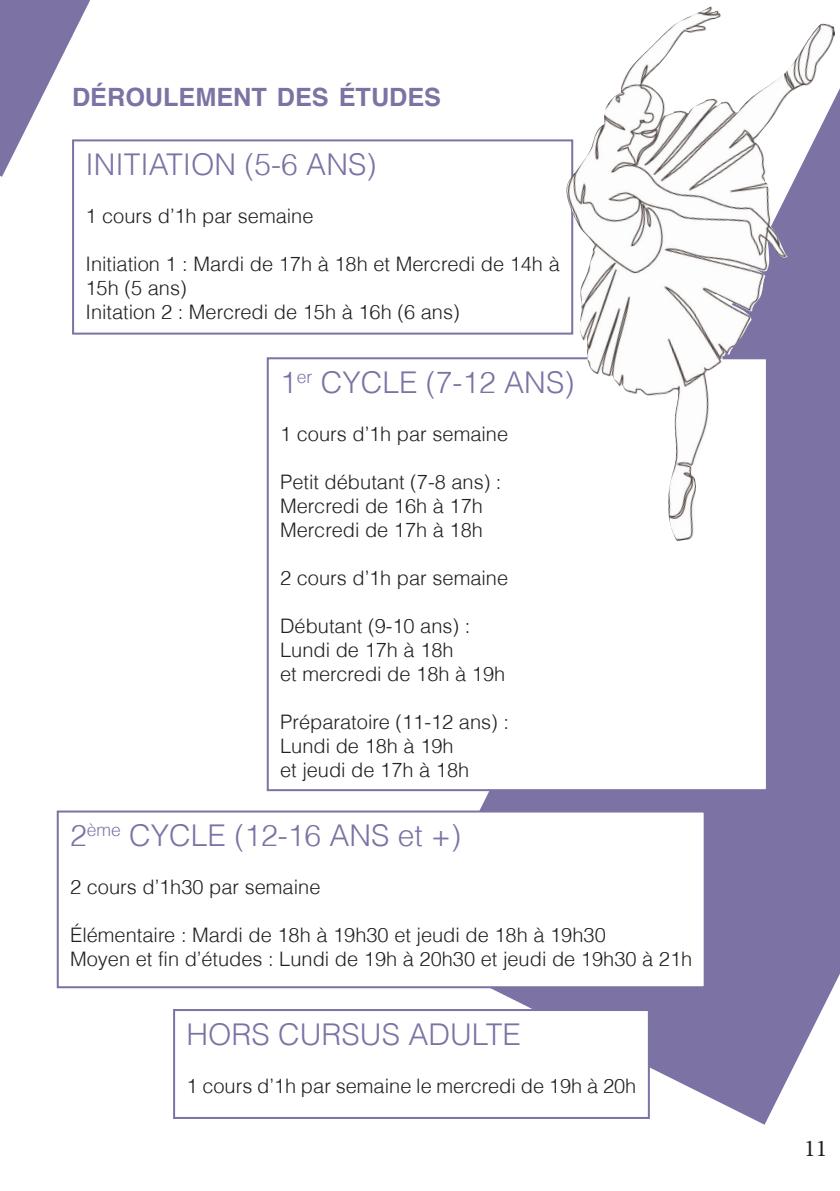
<style>
.page{position:relative;width:840px;height:1191px;background:#fff}
.page>*{position:absolute;margin:0;border:0;box-sizing:border-box;transform-origin:0 0}
.t1{font:300 30px "Helvetica";color:#7d72a4}
.t2{font:700 25.2px "Helvetica";color:#7d72a4}
.t3{font:24px "Minion Pro";color:#231f20}
.t4{font:300 20px/24px "Helvetica";color:#231f20}
</style>
<div class="page">
<svg style="left:410px;top:90px;width:429px;height:1034px;fill:#7d72a4"></svg>
<svg style="left:0;top:0;width:90px;height:177px"></svg>
<div style="left:72px;top:139px;width:501px;height:195px;border:2px solid #7d72a4"></div>
<div style="left:267px;top:358px;width:499px;height:432px;background:#fff"></div>
<div style="left:266px;top:357px;width:501px;height:434px;border:2px solid #7d72a4"></div>
<div style="left:58px;top:811px;width:646px;height:176px;background:#fff"></div>
<div style="left:57px;top:810px;width:648px;height:178px;border:2px solid #7d72a4"></div>
<div style="left:174px;top:1010px;width:474px;height:108px;background:#fff"></div>
<div style="left:173px;top:1009px;width:476px;height:110px;border:2px solid #7d72a4"></div>
<img style="left:563px;top:7px;width:271px;height:534px">
<p class="t2" style="left:72px;top:77px;width:370px">DÉROULEMENT DES ÉTUDES</p>
<p class="t1" style="left:85px;top:146px;width:292px">INITIATION (5-6 ANS)</p>
<p class="t4" style="left:85px;top:204px;width:229px">1 cours d’1h par semaine</p>
<p class="t4" style="left:85px;top:252px;width:475px">Initiation 1 : Mardi de 17h à 18h et Mercredi de 14h à<br>15h (5 ans)</p>
<p class="t4" style="left:85px;top:300px;width:375px">Initation 2 : Mercredi de 15h à 16h (6 ans)</p>
<p class="t1" style="left:280px;top:364px;width:295px">1<sup>er</sup> CYCLE (7-12 ANS)</p>
<p class="t4" style="left:280px;top:422px;width:229px">1 cours d’1h par semaine</p>
<p class="t4" style="left:280px;top:470px;width:223px">Petit débutant (7-8 ans) :</p>
<p class="t4" style="left:280px;top:494px;width:204px">Mercredi de 16h à 17h</p>
<p class="t4" style="left:280px;top:518px;width:204px">Mercredi de 17h à 18h</p>
<p class="t4" style="left:280px;top:566px;width:229px">2 cours d’1h par semaine</p>
<p class="t4" style="left:280px;top:614px;width:192px">Débutant (9-10 ans) :</p>
<p class="t4" style="left:280px;top:638px;width:175px">Lundi de 17h à 18h</p>
<p class="t4" style="left:280px;top:662px;width:226px">et mercredi de 18h à 19h</p>
<p class="t4" style="left:280px;top:710px;width:230px">Préparatoire (11-12 ans) :</p>
<p class="t4" style="left:280px;top:734px;width:175px">Lundi de 18h à 19h</p>
<p class="t4" style="left:280px;top:758px;width:190px">et jeudi de 17h à 18h</p>
<p class="t1" style="left:70px;top:817px;width:392px">2<sup>ème</sup> CYCLE (12-16 ANS et +)</p>
<p class="t4" style="left:70px;top:875px;width:252px">2 cours d’1h30 par semaine</p>
<p class="t4" style="left:70px;top:923px;width:537px">Élémentaire : Mardi de 18h à 19h30 et jeudi de 18h à 19h30</p>
<p class="t4" style="left:70px;top:947px;width:623px">Moyen et fin d’études : Lundi de 19h à 20h30 et jeudi de 19h30 à 21h</p>
<p class="t1" style="left:186px;top:1015px;width:335px">HORS CURSUS ADULTE</p>
<p class="t4" style="left:186px;top:1073px;width:451px">1 cours d’1h par semaine le mercredi de 19h à 20h</p>
<p class="t3" style="left:803px;top:1132px;width:25px">11</p>
</div>
